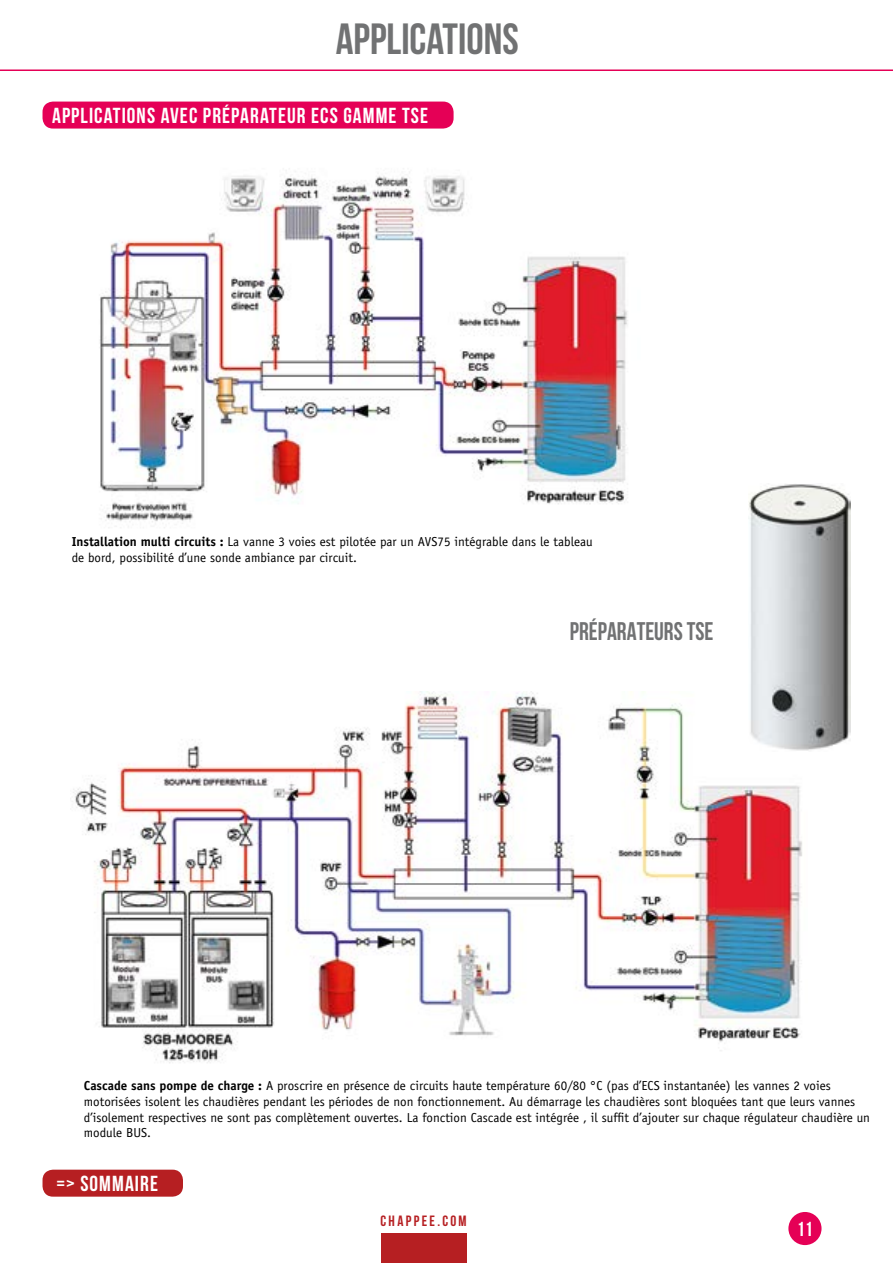
<style>
.page{position:relative;width:893px;height:1263px;background:#fff}
.page>*{position:absolute;margin:0;border:0;box-sizing:border-box;transform-origin:0 0}
.t1{font:700 43.65px "Bebas Neue";color:#717273}
.t2{font:700 25.5px "Bebas Neue";color:#717273;scale:.96 1}
.t3{font:700 21.75px "Bebas Neue";letter-spacing:.05em;color:#fff}
.t4{font:700 20.25px "Bebas Neue";color:#fff}
.t5{font:700 15px "Bebas Neue";letter-spacing:.155em;color:#b61f22}
.t6{font:13.05px/15.6px "Officina Sans";color:#000}
.s1{font-weight:700}
</style>
<div class="page">
<div style="left:788px;top:1212px;width:33px;height:33px;background:#e50056;border-radius:50%"></div>
<div style="left:382px;top:1234px;width:85px;height:29px;background:#b61f22"></div>
<img style="left:72px;top:691px;width:730px;height:372px">
<div style="left:43px;top:102px;width:411px;height:27px;background:#e50056;border-radius:10px"></div>
<hr style="left:0;top:69px;width:893px;height:2px;background:#e50056">
<img style="left:100px;top:172px;width:528px;height:356px">
<img style="left:749px;top:484px;width:101px;height:267px">
<div style="left:43px;top:1170px;width:140px;height:27px;background:#b61f22;border-radius:10px"></div>
<h1 class="t1" style="left:336px;top:15px;width:184px">APPLICATIONS</h1>
<h3 class="t3" style="left:52px;top:103px;width:378px">APPLICATIONS AVEC PRÉPARATEUR ECS GAMME TSE</h3>
<p class="t6" style="left:72px;top:534px;width:522px"><span class="s1">Installation multi circuits :</span> La vanne 3 voies est pilotée par un AVS75 intégrable dans le tableau de bord, possibilité d’une sonde ambiance par circuit.</p>
<h2 class="t2" style="left:570px;top:617px;width:151px">PRÉPARATEURS TSE</h2>
<p class="t6" style="left:84px;top:1078px;width:788px"><span class="s1">Cascade sans pompe de charge :</span> A proscrire en présence de circuits haute température 60/80 °C (pas d’ECS instantanée) les vannes 2 voies motorisées isolent les chaudières pendant les périodes de non fonctionnement. Au démarrage les chaudières sont bloquées tant que leurs vannes d’isolement respectives ne sont pas complètement ouvertes. La fonction Cascade est intégrée , il suffit d’ajouter sur chaque régulateur chaudière un module BUS.</p>
<h3 class="t3" style="left:57px;top:1171px;width:103px">=&gt; SOMMAIRE</h3>
<p class="t5" style="left:381px;top:1213px;width:88px">CHAPPEE.COM</p>
<h3 class="t4" style="left:797px;top:1218px;width:18px">11</h3>
</div>
